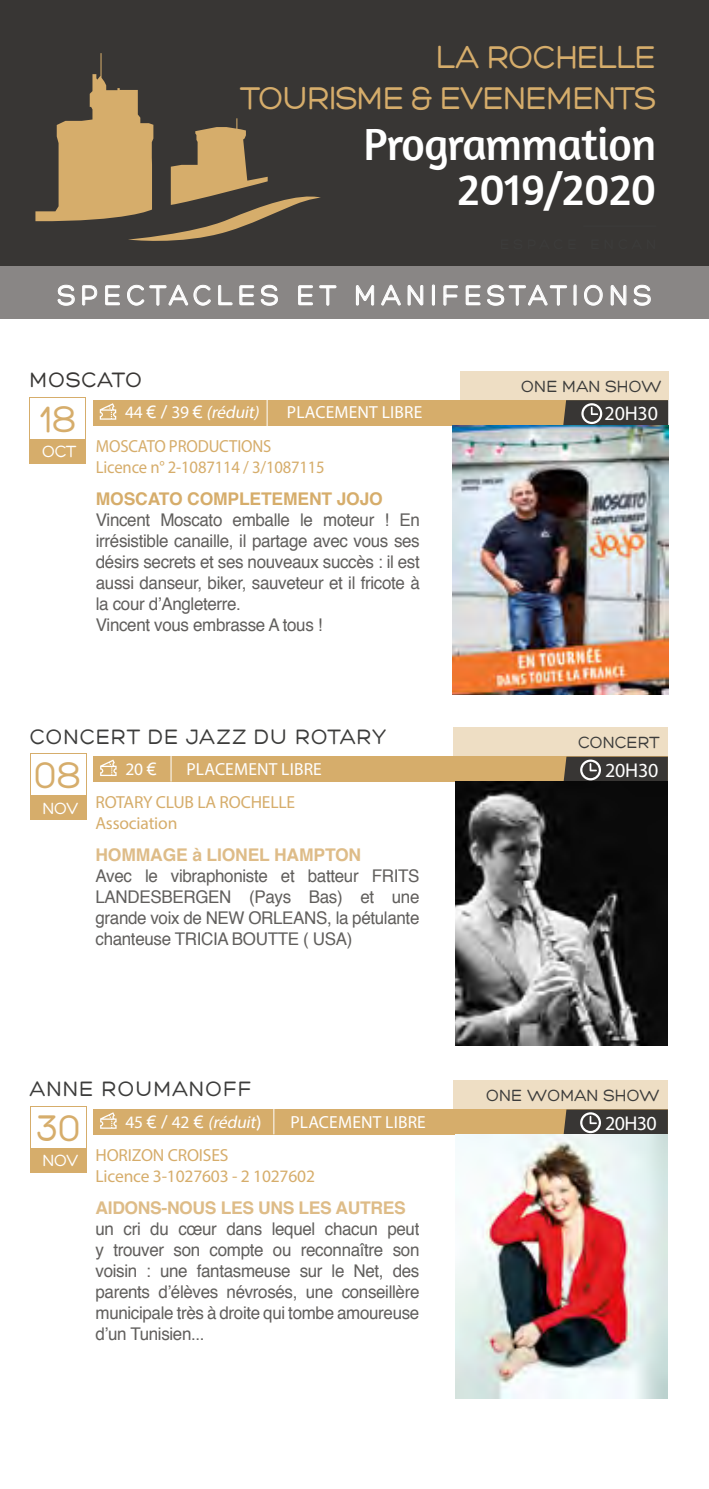
<style>
.page{position:relative;width:709px;height:1489px;background:#fff}
.page>*{position:absolute;margin:0;border:0;box-sizing:border-box;transform-origin:0 0}
.t1{font:46.25px/45px "Amaranth";letter-spacing:-.01em;color:#fff;text-align:right}
.t2{font:40px "Hero";color:#d6ad6b}
.t3{font:34px/40.8px "Hero";letter-spacing:-.03em;color:#d6ad6b;text-align:right}
.t4{font:30px "Hero";letter-spacing:.19em;color:#fff;scale:.92 1}
.t5{font:22.5px "Hero";letter-spacing:.04em;color:#3c3c3b}
.t6{font:22.5px "Hero";letter-spacing:.04em;color:#383634}
.t7{font:20px "Myriad Pro";letter-spacing:-.01em;color:#fff}
.t8{font:17.5px/21px "Helvetica";letter-spacing:-.02em;color:#615f5d;text-align:justify}
.t9{font:17.5px "Myriad Pro";letter-spacing:-.01em;color:#d6ad6b}
.t10{font:700 17.5px "Helvetica";letter-spacing:-.02em;color:#debc88}
.t11{font:17.5px "Myriad Pro";letter-spacing:-.01em;color:#d6ad6b;scale:.95 1}
.t12{font:17.5px "Myriad Pro";letter-spacing:.01em;color:#fff}
.t13{font:italic 17.5px "Myriad Pro";color:#fff}
.t14{font:17.5px "Hero";color:#3c3c3b}
.t15{font:700 17.5px "Helvetica";letter-spacing:-.01em;color:#d6ad6b}
.t16{font:17.5px "Hero";letter-spacing:-.02em;color:#fff}
.s1{font-style:normal}
.s2{font-family:"Avenir Next";font-weight:500;font-style:normal}
.s3{font-family:"Avenir Next";font-weight:500}
</style>
<div class="page">
<div style="left:0;top:0;width:709px;height:271px;background:#383634"></div>
<div style="left:93px;top:400px;width:574px;height:25px;background:#d6ad6b"></div>
<img style="left:452px;top:425px;width:216px;height:269px">
<div style="left:460px;top:371px;width:208px;height:29px;background:#eedec4"></div>
<svg style="left:563px;top:400px;width:105px;height:25px;background:#474441"></svg>
<div style="left:29px;top:396px;width:57px;height:67px;background:#d6ad6b"></div>
<div style="left:30px;top:398px;width:55px;height:40px;background:#fff"></div>
<svg style="left:100px;top:403px;width:16px;height:16px"></svg>
<hr style="left:266px;top:392px;width:1px;height:41px;background:#fff">
<hr style="left:583px;top:226px;width:73px;height:1px;background:#3c3c3b">
<div style="left:94px;top:1109px;width:574px;height:25px;background:#d6ad6b"></div>
<img style="left:455px;top:1134px;width:213px;height:264px">
<div style="left:454px;top:1080px;width:214px;height:29px;background:#eedec4"></div>
<svg style="left:563px;top:1109px;width:105px;height:25px;background:#4a4642"></svg>
<div style="left:30px;top:1105px;width:56px;height:67px;background:#d6ad6b"></div>
<div style="left:31px;top:1106px;width:54px;height:41px;background:#fff"></div>
<svg style="left:100px;top:1112px;width:17px;height:16px"></svg>
<svg style="left:273px;top:1109px;width:1px;height:25px"></svg>
<div style="left:94px;top:756px;width:574px;height:25px;background:#d6ad6b"></div>
<img style="left:455px;top:781px;width:213px;height:264px">
<div style="left:454px;top:727px;width:214px;height:29px;background:#eedec4"></div>
<svg style="left:563px;top:756px;width:105px;height:25px;background:#4b4742"></svg>
<div style="left:30px;top:753px;width:56px;height:66px;background:#d6ad6b"></div>
<div style="left:31px;top:754px;width:54px;height:40px;background:#fff"></div>
<svg style="left:100px;top:759px;width:17px;height:17px"></svg>
<svg style="left:170px;top:756px;width:1px;height:25px"></svg>
<div style="left:0;top:266px;width:709px;height:52px;background:#898685"></div>
<svg style="left:57px;top:284px;width:18px;height:22px"></svg>
<svg style="left:82px;top:285px;width:16px;height:21px"></svg>
<svg style="left:105px;top:285px;width:15px;height:21px"></svg>
<svg style="left:127px;top:284px;width:84px;height:22px"></svg>
<svg style="left:218px;top:285px;width:15px;height:20px"></svg>
<svg style="left:239px;top:284px;width:39px;height:22px"></svg>
<svg style="left:298px;top:285px;width:15px;height:21px"></svg>
<svg style="left:319px;top:285px;width:18px;height:21px"></svg>
<svg style="left:356px;top:285px;width:18px;height:21px"></svg>
<svg style="left:381px;top:284px;width:20px;height:22px"></svg>
<svg style="left:407px;top:285px;width:17px;height:21px"></svg>
<svg style="left:432px;top:284px;width:3px;height:22px"></svg>
<svg style="left:443px;top:285px;width:15px;height:21px"></svg>
<svg style="left:465px;top:284px;width:102px;height:22px"></svg>
<svg style="left:573px;top:284px;width:4px;height:22px"></svg>
<svg style="left:584px;top:284px;width:19px;height:22px"></svg>
<svg style="left:610px;top:285px;width:17px;height:21px"></svg>
<svg style="left:633px;top:284px;width:18px;height:22px"></svg>
<svg style="left:35px;top:53px;width:286px;height:188px"></svg>
<p class="t3" style="left:240px;top:37px;width:417px">LA ROCHELLE<br>TOURISME &amp; EVENEMENTS</p>
<p class="t1" style="left:363px;top:121px;width:294px">Programmation<br>2019/2020</p>
<p class="t4" style="left:58px;top:280px;width:647px">SPECTACLES ET MANIFESTATIONS</p>
<p class="t6" style="left:29px;top:368px;width:114px">MOSCATO</p>
<p class="t14" style="left:521px;top:377px;width:142px">ONE MAN SHOW</p>
<p class="t7" style="left:604px;top:401px;width:55px">20H30</p>
<p class="t16" style="left:42px;top:442px;width:36px">OCT</p>
<p class="t2" style="left:39px;top:398px;width:39px">18</p>
<p class="t13" style="left:125px;top:402px;width:139px"><span class="s1">4 4</span> <span class="s2">€ /</span> <span class="s1">3 9</span> <span class="s2">€</span> (réduit)</p>
<p class="t12" style="left:287px;top:402px;width:137px">PLACEMENT LIBRE</p>
<p class="t11" style="left:96px;top:436px;width:186px">MOSCATO PRODUCTIONS</p>
<p class="t11" style="left:96px;top:457px;width:242px">Licence n° 2-1087114 / 3/1087115</p>
<p class="t15" style="left:96px;top:485px;width:288px">MOSCATO COMPLETEMENT JOJO</p>
<p class="t8" style="left:96px;top:510px;width:325px">Vincent Moscato emballe le moteur ! En irrésistible canaille, il partage avec vous ses désirs secrets et ses nouveaux succès : il est aussi danseur, biker, sauveteur et il fricote à la cour d’Angleterre.</p>
<p class="t8" style="left:96px;top:615px;width:228px">Vincent vous embrasse A tous !</p>
<p class="t5" style="left:30px;top:725px;width:358px">CONCERT DE JAZZ DU ROTARY</p>
<p class="t14" style="left:578px;top:733px;width:83px">CONCERT</p>
<p class="t7" style="left:605px;top:757px;width:55px">20H30</p>
<p class="t16" style="left:42px;top:798px;width:38px">NOV</p>
<p class="t2" style="left:35px;top:755px;width:48px">08</p>
<p class="t12" style="left:125px;top:758px;width:33px">20 <span class="s3">€</span></p>
<p class="t12" style="left:186px;top:758px;width:137px">PLACEMENT LIBRE</p>
<p class="t9" style="left:95px;top:791px;width:201px">ROTARY CLUB LA ROCHELLE</p>
<p class="t9" style="left:95px;top:812px;width:83px">Association</p>
<p class="t10" style="left:95px;top:840px;width:267px">HOMMAGE à LIONEL HAMPTON</p>
<p class="t8" style="left:95px;top:866px;width:325px">Avec le vibraphoniste et batteur FRITS LANDESBERGEN (Pays Bas) et une grande voix de NEW ORLEANS, la pétulante chanteuse TRICIA BOUTTE ( USA)</p>
<p class="t5" style="left:30px;top:1077px;width:223px">ANNE ROUMANOFF</p>
<p class="t14" style="left:486px;top:1086px;width:175px">ONE WOMAN SHOW</p>
<p class="t7" style="left:605px;top:1110px;width:53px">20H30</p>
<p class="t16" style="left:42px;top:1151px;width:38px">NOV</p>
<p class="t2" style="left:36px;top:1107px;width:46px">30</p>
<p class="t13" style="left:125px;top:1110px;width:137px"><span class="s1">4 5</span> <span class="s2">€ /</span> <span class="s1">4 2</span> <span class="s2">€</span> (réduit<span class="s2">)</span></p>
<p class="t12" style="left:290px;top:1110px;width:137px">PLACEMENT LIBRE</p>
<p class="t9" style="left:95px;top:1144px;width:134px">HORIZON CROISES</p>
<p class="t9" style="left:95px;top:1165px;width:221px">Licence 3-1027603 - 2 1027602</p>
<p class="t10" style="left:95px;top:1193px;width:312px">AIDONS-NOUS LES UNS LES AUTRES</p>
<p class="t8" style="left:95px;top:1218px;width:325px">un cri du cœur dans lequel chacun peut y trouver son compte ou reconnaître son voisin : une fantasmeuse sur le Net, des parents d’élèves névrosés, une conseillère municipale très à droite qui tombe amoureuse d’un Tunisien...</p>
</div>
